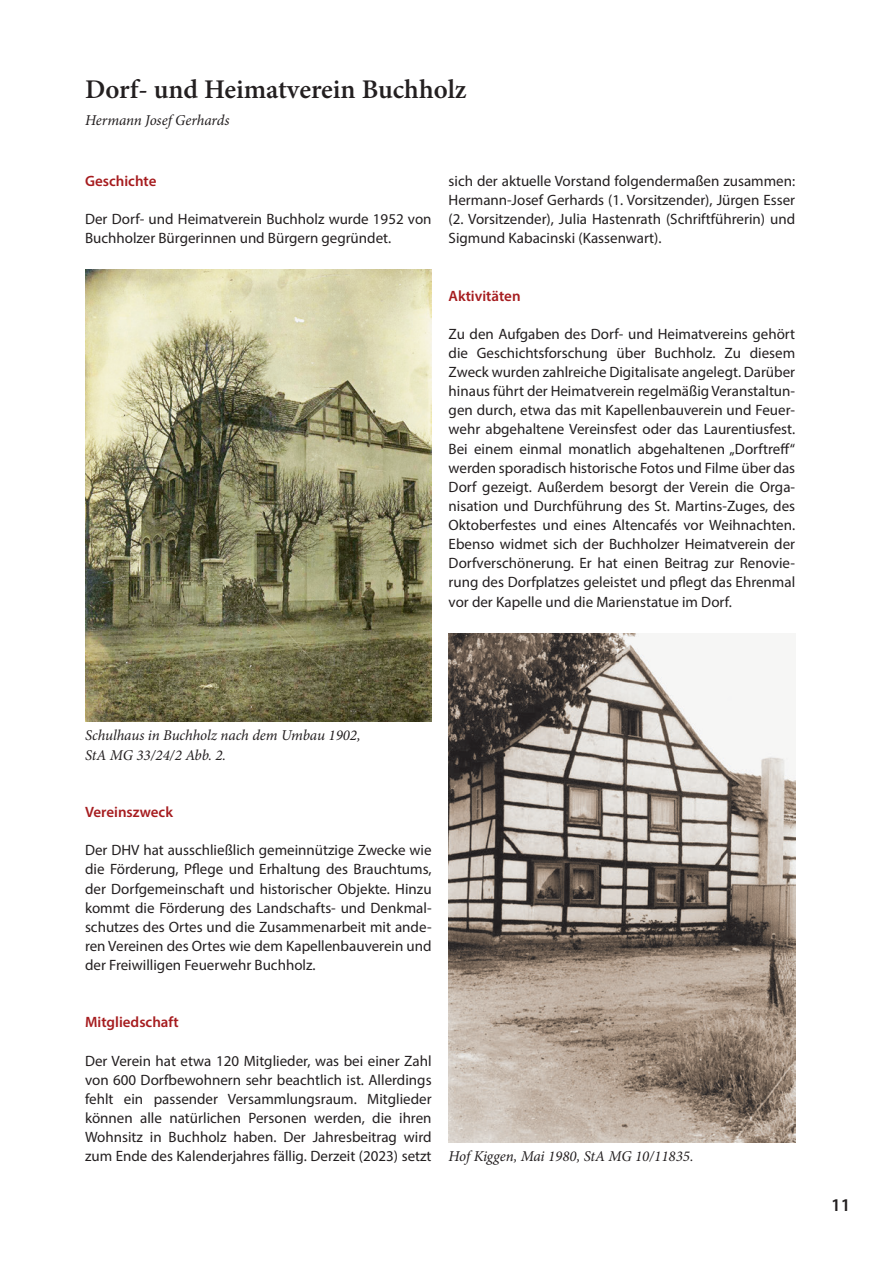
<style>
.page{position:relative;width:893px;height:1263px;background:#fff}
.page>*{position:absolute;margin:0;border:0;box-sizing:border-box;transform-origin:0 0}
.Ü_I{font:600 27px "Minion Pro";color:#231f20}
.t1{font:600 18px "Myriad Pro";color:#231f20}
.Fließtext{font:15px/19.2px "Myriad Pro";color:#231f20;text-align:justify}
.BU{font:italic 15px/19.2px "Minion Pro";letter-spacing:-.005em;color:#231f20}
.Zw_Ü{font:600 15px "Myriad Pro";color:#a61c1f}
.Ü_II{font:italic 15px "Minion Pro";letter-spacing:-.005em;color:#231f20}
</style>
<div class="page">
<img style="left:85px;top:270px;width:347px;height:451px">
<img style="left:449px;top:633px;width:346px;height:509px">
<p class="Ü_I" style="left:85px;top:71px;width:383px">Dorf- und Heimatverein Buchholz</p>
<p class="Ü_II" style="left:85px;top:110px;width:146px">Hermann Josef Gerhards</p>
<p class="Zw_Ü" style="left:85px;top:171px;width:73px">Geschichte</p>
<p class="Fließtext" style="left:85px;top:209px;width:348px">Der Dorf- und Heimatverein Buchholz wurde 1952 von<br>Buchholzer Bürgerinnen und Bürgern gegründet.</p>
<p class="Fließtext" style="left:449px;top:171px;width:348px">sich der aktuelle Vorstand folgendermaßen zusammen:<br>Hermann-Josef Gerhards (1. Vorsitzender), Jürgen Esser (2. Vorsitzender), Julia Hastenrath (Schriftführerin) und Sigmund Kabacinski (Kassenwart).</p>
<p class="Zw_Ü" style="left:449px;top:286px;width:73px">Aktivitäten</p>
<p class="Fließtext" style="left:449px;top:324px;width:348px">Zu den Aufgaben des Dorf- und Heimatvereins gehört die Geschichtsforschung über Buchholz. Zu diesem Zweck wurden zahlreiche Digitalisate angelegt. Darüber hinaus führt der Heimatverein regelmäßig Veranstaltun&shy;gen durch, etwa das mit Kapellenbauverein und Feuer&shy;wehr abgehaltene Vereinsfest oder das Laurentiusfest.<br>Bei einem einmal monatlich abgehaltenen „Dorftreff“ werden sporadisch historische Fotos und Filme über das Dorf gezeigt. Außerdem besorgt der Verein die Orga&shy;nisation und Durchführung des St. Martins-Zuges, des Oktoberfestes und eines Altencafés vor Weihnachten.<br>Ebenso widmet sich der Buchholzer Heimatverein der Dorfverschönerung. Er hat einen Beitrag zur Renovie&shy;rung des Dorfplatzes geleistet und pflegt das Ehrenmal vor der Kapelle und die Marienstatue im Dorf.</p>
<p class="BU" style="left:85px;top:726px;width:277px">Schulhaus in Buchholz nach dem Umbau 1902,<br>StA MG 33/24/2 Abb. 2.</p>
<p class="Zw_Ü" style="left:85px;top:802px;width:89px">Vereinszweck</p>
<p class="Fließtext" style="left:85px;top:840px;width:348px">Der DHV hat ausschließlich gemeinnützige Zwecke wie die Förderung, Pflege und Erhaltung des Brauchtums, der Dorfgemeinschaft und historischer Objekte. Hinzu kommt die Förderung des Landschafts- und Denkmal&shy;schutzes des Ortes und die Zusammenarbeit mit ande&shy;ren Vereinen des Ortes wie dem Kapellenbauverein und der Freiwilligen Feuerwehr Buchholz.</p>
<p class="Zw_Ü" style="left:85px;top:1013px;width:95px">Mitgliedschaft</p>
<p class="Fließtext" style="left:85px;top:1051px;width:348px">Der Verein hat etwa 120 Mitglieder, was bei einer Zahl von 600 Dorfbewohnern sehr beachtlich ist. Allerdings fehlt ein passender Versammlungsraum. Mitglieder können alle natürlichen Personen werden, die ihren Wohnsitz in Buchholz haben. Der Jahresbeitrag wird zum Ende des Kalenderjahres fällig. Derzeit (2023) setzt</p>
<p class="BU" style="left:449px;top:1147px;width:246px">Hof Kiggen, Mai 1980, StA MG 10/11835.</p>
<p class="t1" style="left:831px;top:1194px;width:21px">11</p>
</div>
